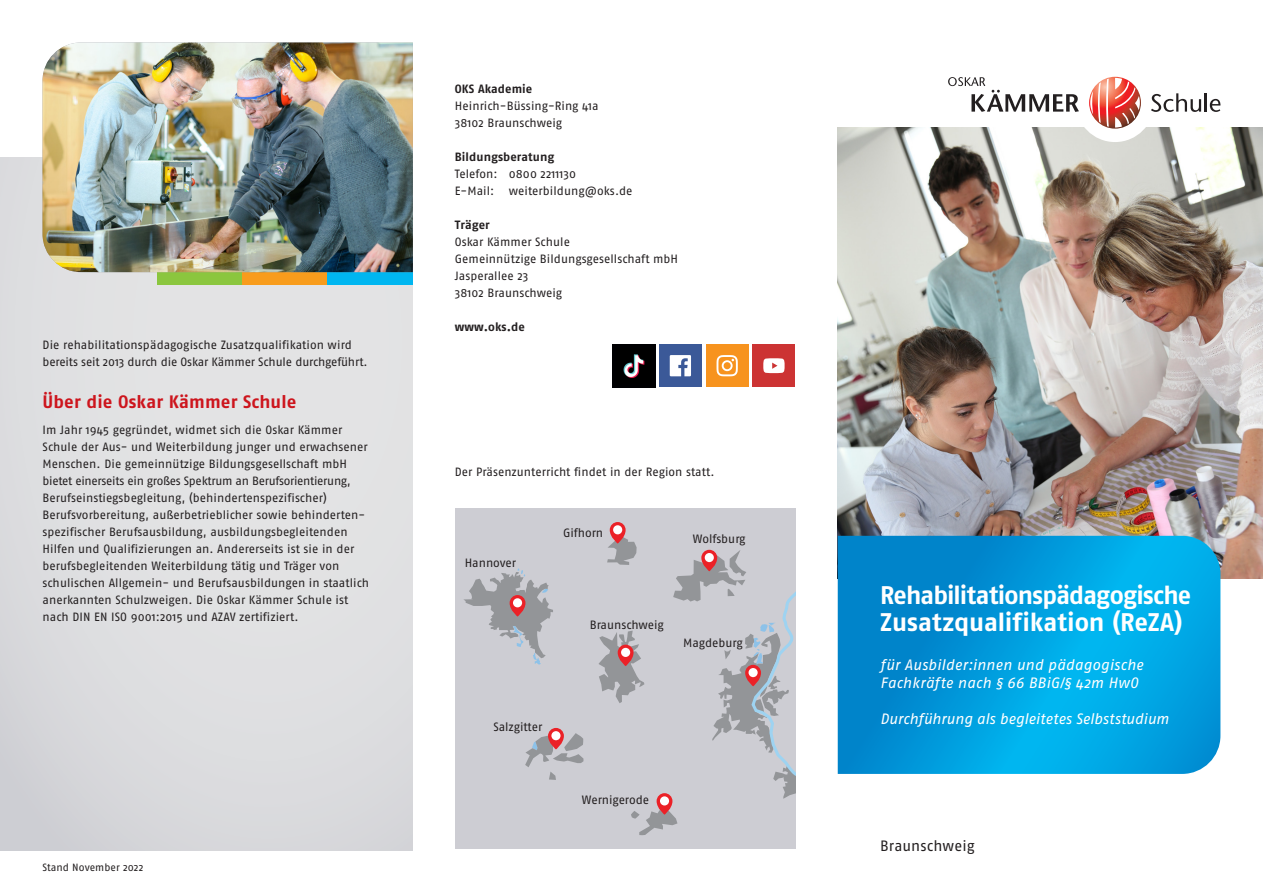
<style>
.page{position:relative;width:1263px;height:893px;background:#fff}
.page>*{position:absolute;margin:0;border:0;box-sizing:border-box;transform-origin:0 0}
.Vorderseite_Titel{font:700 25.5px/27px "Fago No";letter-spacing:-.025em;color:#fff}
.Innenseite_Überschri{font:700 18px "Fago No";letter-spacing:.005em;color:#cd151d}
.Vorderseite_Untertit{font:italic 15px/18px "Fago No";letter-spacing:.005em;color:#fff}
.Vorderseite_Ort{font:15px "Fago No";letter-spacing:.005em;color:#231f20}
.Innenseite_Text{font:12px/17px "Fago No";color:#231f20}
.Innenseite_Text-2{font:700 12px "Fago No";letter-spacing:.005em;color:#231f20}
.Innenseite_Stand{font:10.5px "Fago No";color:#231f20}
</style>
<div class="page">
<img style="left:838px;top:128px;width:425px;height:450px">
<svg style="left:838px;top:536px;width:382px;height:238px;background:#019cdc"></svg>
<div style="left:0;top:157px;width:413px;height:693px;background:#e0e0e2"></div>
<div style="left:158px;top:272px;width:85px;height:13px;background:#8bc63e"></div>
<div style="left:243px;top:272px;width:85px;height:13px;background:#f89c1c"></div>
<div style="left:328px;top:272px;width:85px;height:13px;background:#00b6f0"></div>
<img style="left:43px;top:43px;width:370px;height:229px">
<svg style="left:948px;top:77px;width:272px;height:65px"></svg>
<div style="left:706px;top:344px;width:42px;height:43px;background:#f7931e"></div>
<svg style="left:716px;top:355px;width:22px;height:21px"></svg>
<div style="left:659px;top:344px;width:43px;height:43px;background:#3b5998"></div>
<svg style="left:670px;top:355px;width:21px;height:21px"></svg>
<div style="left:753px;top:344px;width:42px;height:43px;background:#c33"></div>
<svg style="left:763px;top:358px;width:21px;height:15px"></svg>
<div style="left:612px;top:344px;width:43px;height:43px;background:#000002"></div>
<img style="left:623px;top:354px;width:22px;height:24px">
<div style="left:455px;top:509px;width:340px;height:340px;background:#cdcdd3"></div>
<svg style="left:525px;top:733px;width:58px;height:47px"></svg>
<svg style="left:464px;top:569px;width:89px;height:96px"></svg>
<svg style="left:599px;top:539px;width:196px;height:296px"></svg>
<svg style="left:745px;top:665px;width:16px;height:21px"></svg>
<div style="left:748px;top:668px;width:10px;height:9px;background:#fff;border-radius:50%"></div>
<svg style="left:618px;top:645px;width:15px;height:21px"></svg>
<div style="left:621px;top:648px;width:9px;height:9px;background:#fff;border-radius:50%"></div>
<svg style="left:701px;top:550px;width:16px;height:21px"></svg>
<div style="left:705px;top:553px;width:9px;height:9px;background:#fff;border-radius:50%"></div>
<svg style="left:657px;top:793px;width:15px;height:22px"></svg>
<div style="left:660px;top:796px;width:9px;height:9px;background:#fff;border-radius:50%"></div>
<svg style="left:548px;top:728px;width:16px;height:21px"></svg>
<div style="left:551px;top:731px;width:9px;height:9px;background:#fff;border-radius:50%"></div>
<svg style="left:610px;top:522px;width:16px;height:22px"></svg>
<div style="left:613px;top:525px;width:9px;height:9px;background:#fff;border-radius:50%"></div>
<svg style="left:510px;top:595px;width:15px;height:22px"></svg>
<div style="left:513px;top:598px;width:9px;height:9px;background:#fff;border-radius:50%"></div>
<p class="Innenseite_Text" style="left:43px;top:336px;width:327px">Die rehabilitationspädagogische Zusatzqualifikation wird bereits seit 2013 durch die Oskar Kämmer Schule durchgeführt.</p>
<p class="Innenseite_Überschri" style="left:43px;top:391px;width:255px">Über die Oskar Kämmer Schule</p>
<p class="Innenseite_Text" style="left:43px;top:421px;width:327px">Im Jahr 1945 gegründet, widmet sich die Oskar Kämmer<br>Schule der Aus- und Weiterbildung junger und erwachsener<br>Menschen. Die gemeinnützige Bildungsgesellschaft mbH</p>
<p class="Innenseite_Text" style="left:43px;top:472px;width:328px">bietet einerseits ein großes Spektrum an Berufsorientierung, Berufseinstiegsbegleitung, (behindertenspezifischer)<br>Berufsvorbereitung, außerbetrieblicher sowie behinderten&shy;spezifischer Berufsausbildung, ausbildungsbegleitenden Hilfen und Qualifizierungen an. Andererseits ist sie in der berufsbegleitenden Weiterbildung tätig und Träger von schulischen Allgemein- und Berufsausbildungen in staatlich anerkannten Schulzweigen. Die Oskar Kämmer Schule ist nach DIN EN ISO 9001:2015 und AZAV zertifiziert.</p>
<p class="Innenseite_Stand" style="left:43px;top:862px;width:102px">Stand November 2022</p>
<p class="Innenseite_Text-2" style="left:455px;top:82px;width:79px">OKS Akademie</p>
<p class="Innenseite_Text" style="left:455px;top:97px;width:145px">Heinrich-Büssing-Ring 41a</p>
<p class="Innenseite_Text" style="left:455px;top:114px;width:109px">38102 Braunschweig</p>
<p class="Innenseite_Text-2" style="left:455px;top:150px;width:101px">Bildungsberatung</p>
<p class="Innenseite_Text" style="left:455px;top:165px;width:123px">Telefon: 0800 2211130</p>
<p class="Innenseite_Text" style="left:455px;top:182px;width:179px">E-Mail: weiterbildung@oks.de</p>
<p class="Innenseite_Text-2" style="left:455px;top:218px;width:36px">Träger</p>
<p class="Innenseite_Text" style="left:455px;top:233px;width:117px">Oskar Kämmer Schule</p>
<p class="Innenseite_Text" style="left:455px;top:250px;width:225px">Gemeinnützige Bildungsgesellschaft mbH</p>
<p class="Innenseite_Text" style="left:455px;top:267px;width:75px">Jasperallee 23</p>
<p class="Innenseite_Text" style="left:455px;top:284px;width:109px">38102 Braunschweig</p>
<p class="Innenseite_Text-2" style="left:455px;top:320px;width:72px">www.oks.de</p>
<p class="Innenseite_Text" style="left:455px;top:464px;width:261px">Der Präsenzunterricht findet in der Region statt.</p>
<p class="Innenseite_Text" style="left:465px;top:555px;width:53px">Hannover</p>
<p class="Innenseite_Text" style="left:563px;top:524px;width:42px">Gifhorn</p>
<p class="Innenseite_Text" style="left:693px;top:531px;width:54px">Wolfsburg</p>
<p class="Innenseite_Text" style="left:590px;top:616px;width:75px">Braunschweig</p>
<p class="Innenseite_Text" style="left:683px;top:634px;width:61px">Magdeburg</p>
<p class="Innenseite_Text" style="left:493px;top:718px;width:50px">Salzgitter</p>
<p class="Innenseite_Text" style="left:582px;top:791px;width:69px">Wernigerode</p>
<p class="Vorderseite_Titel" style="left:880px;top:581px;width:313px">Rehabilitationspädagogische<br>Zusatzqualifikation (ReZA)</p>
<p class="Vorderseite_Untertit" style="left:880px;top:656px;width:265px">für Ausbilder:innen und pädagogische<br>Fachkräfte nach § 66 BBiG/§ 42m HwO</p>
<p class="Vorderseite_Untertit" style="left:880px;top:710px;width:290px">Durchführung als begleitetes Selbststudium</p>
<p class="Vorderseite_Ort" style="left:880px;top:837px;width:96px">Braunschweig</p>
</div>
